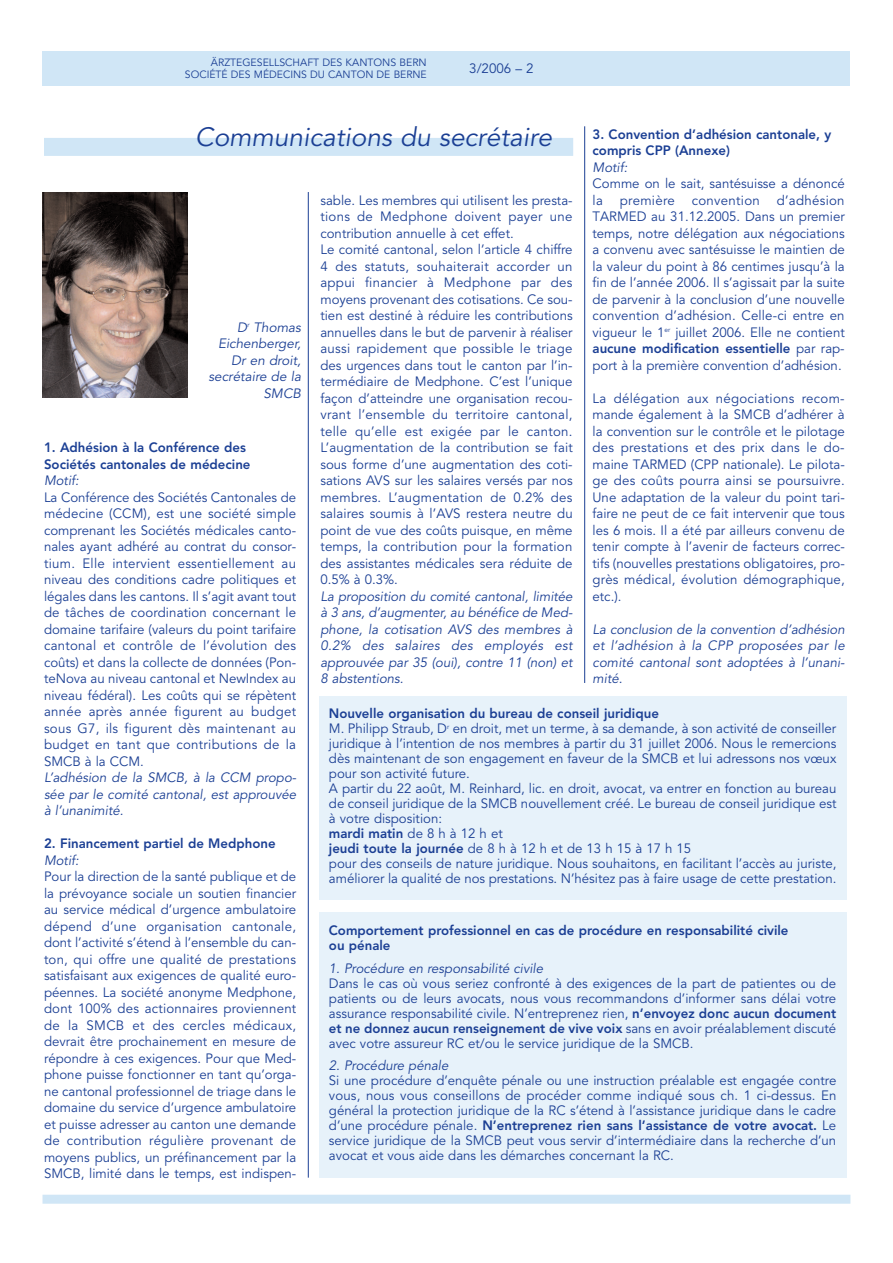
<style>
.page{position:relative;width:893px;height:1263px;background:#fff}
.page>*{position:absolute;margin:0;border:0;box-sizing:border-box;transform-origin:0 0}
.t1{font:italic 26.25px "Avenir";color:#1b3f94}
.t2{font:13.5px/16.5px "Avenir";color:#1b3f94;text-align:justify}
.t3{font:italic 13.5px/16.5px "Avenir";color:#1b3f94;text-align:justify}
.t4{font:800 13.5px/16.5px "Avenir";color:#1b3f94}
.t5{font:13.5px "Avenir";letter-spacing:.02em;color:#1b3f94}
.t6{font:10.5px/12px "Avenir";color:#1b3f94;text-align:right}
.s1{font-weight:800}
</style>
<div class="page">
<div style="left:43px;top:1195px;width:807px;height:9px;background:#d0e6f6"></div>
<div style="left:43px;top:51px;width:807px;height:34px;background:#d0e6f6"></div>
<hr style="left:308px;top:192px;width:1px;height:986px;background:#1b3f94">
<hr style="left:584px;top:126px;width:1px;height:557px;background:#1b3f94">
<div style="left:44px;top:138px;width:529px;height:18px;background:#d0e6f6"></div>
<img style="left:43px;top:193px;width:144px;height:204px">
<div style="left:319px;top:696px;width:527px;height:203px;background:#e7f2fa"></div>
<div style="left:319px;top:912px;width:527px;height:266px;background:#e7f2fa"></div>
<p class="t6" style="left:185px;top:57px;width:243px">ÄRZTEGESELLSCHAFT DES KANTONS BERN<br>SOCIÉTÉ DES MÉDECINS DU CANTON DE BERNE</p>
<p class="t2" style="left:469px;top:61px;width:66px">3/2006 – 2</p>
<h1 class="t1" style="left:195px;top:127px;width:358px">Communications du secrétaire</h1>
<p class="t4" style="left:593px;top:127px;width:240px">3. Convention d’adhésion cantonale, y compris CPP (Annexe)</p>
<p class="t3" style="left:593px;top:160px;width:36px">Motif:</p>
<p class="t2" style="left:593px;top:177px;width:254px">Comme on le sait, santésuisse a dénoncé la</p>
<p class="t2" style="left:320px;top:193px;width:254px;text-align:left">sable. Les membres qui utilisent les presta&shy;tions de Medphone doivent payer une contribution annuelle à cet effet.<br>Le comité cantonal, selon l’article 4 chiffre 4 des statuts, souhaiterait accorder un appui financier à Medphone par des moyens provenant des cotisations. Ce sou&shy;tien est destiné à réduire les contributions annuelles dans le but de parvenir à réaliser aussi rapidement que possible le triage des urgences dans tout le canton par l’in&shy;termédiaire de Medphone. C’est l’unique façon d’atteindre une organisation recou&shy;vrant l’ensemble du territoire cantonal, telle qu’elle est exigée par le canton.<br>L’augmentation de la contribution se fait sous forme d’une augmentation des coti&shy;sations AVS sur les salaires versés par nos membres. L’augmentation de 0.2% des salaires soumis à l’AVS restera neutre du point de vue des coûts puisque, en même temps, la contribution pour la formation des assistantes médicales sera réduite de 0.5% à 0.3%.</p>
<p class="t3" style="left:320px;top:589px;width:254px">La proposition du comité cantonal, limitée à 3 ans, d’augmenter, au bénéfice de Med&shy;phone, la cotisation AVS des membres à 0.2% des salaires des employés est approuvée par 35 (oui), contre 11 (non) et 8 abstentions.</p>
<p class="t2" style="left:593px;top:193px;width:254px;text-indent:184px">d’adhésion TARMED au 31.12.2005. Dans un premier temps, notre délégation aux négociations a convenu avec santésuisse le maintien de la valeur du point à 86 centimes jusqu’à la fin de l’année 2006. Il s’agissait par la suite de parvenir à la conclusion d’une nouvelle convention d’adhésion. Celle-ci entre en vigueur le 1<sup>er</sup> juillet 2006. Elle ne contient <span class="s1">aucune modification essentielle</span> par rap&shy;port à la première convention d’adhésion.</p>
<p class="t2" style="left:593px;top:391px;width:254px">La délégation aux négociations recom&shy;mande également à la SMCB d’adhérer à la convention sur le contrôle et le pilotage des prestations et des prix dans le do&shy;maine TARMED (CPP nationale). Le pilota&shy;ge des coûts pourra ainsi se poursuivre.<br>Une adaptation de la valeur du point tari&shy;faire ne peut de ce fait intervenir que tous les 6 mois. Il a été par ailleurs convenu de tenir compte à l’avenir de facteurs correc&shy;tifs (nouvelles prestations obligatoires, pro&shy;grès médical, évolution démographique, etc.).</p>
<p class="t3" style="left:593px;top:622px;width:254px">La conclusion de la convention d’adhésion et l’adhésion à la CPP proposées par le comité cantonal sont adoptées à l’unani&shy;mité.</p>
<p class="t5" style="left:620px;top:195px;width:56px">première</p>
<p class="t5" style="left:692px;top:195px;width:70px">convention</p>
<p class="t3" style="left:209px;top:320px;width:94px;text-align:right">D<sup>r</sup> Thomas<br>Eichenberger,<br>Dr en droit, secrétaire de la<br>SMCB</p>
<p class="t4" style="left:44px;top:440px;width:208px">1. Adhésion à la Conférence des<br>Sociétés cantonales de médecine</p>
<p class="t3" style="left:44px;top:473px;width:36px">Motif:</p>
<p class="t2" style="left:44px;top:490px;width:254px">La Conférence des Sociétés Cantonales de médecine (CCM), est une société simple comprenant les Sociétés médicales canto&shy;nales ayant adhéré au contrat du consor&shy;tium. Elle intervient essentiellement au niveau des conditions cadre politiques et légales dans les cantons. Il s’agit avant tout de tâches de coordination concernant le domaine tarifaire (valeurs du point tarifaire cantonal et contrôle de l’évolution des coûts) et dans la collecte de données (Pon&shy;teNova au niveau cantonal et NewIndex au niveau fédéral). Les coûts qui se répètent année après année figurent au budget sous G7, ils figurent dès maintenant au budget en tant que contributions de la SMCB à la CCM.</p>
<p class="t3" style="left:44px;top:770px;width:254px">L’adhésion de la SMCB, à la CCM propo&shy;sée par le comité cantonal, est approuvée à l’unanimité.</p>
<p class="t4" style="left:44px;top:836px;width:233px">2. Financement partiel de Medphone</p>
<p class="t3" style="left:44px;top:853px;width:36px">Motif:</p>
<p class="t2" style="left:44px;top:869px;width:254px">Pour la direction de la santé publique et de la prévoyance sociale un soutien financier au service médical d’urgence ambulatoire dépend d’une organisation cantonale, dont l’activité s’étend à l’ensemble du can&shy;ton, qui offre une qualité de prestations satisfaisant aux exigences de qualité euro&shy;péennes. La société anonyme Medphone, dont 100% des actionnaires proviennent de la SMCB et des cercles médicaux, devrait être prochainement en mesure de répondre à ces exigences. Pour que Med&shy;phone puisse fonctionner en tant qu’orga&shy;ne cantonal professionnel de triage dans le domaine du service d’urgence ambulatoire et puisse adresser au canton une demande de contribution régulière provenant de moyens publics, un préfinancement par la SMCB, limité dans le temps, est indispen-</p>
<p class="t2" style="left:329px;top:707px;width:509px;line-height:15px;text-align:left"><span class="s1">Nouvelle organisation du bureau de conseil juridique<br></span>M. Philipp Straub, D<sup>r</sup> en droit, met un terme, à sa demande, à son activité de conseiller juridique à l’intention de nos membres à partir du 31 juillet 2006. Nous le remercions dès maintenant de son engagement en faveur de la SMCB et lui adressons nos vœux pour son activité future.<br>A partir du 22 août, M. Reinhard, lic. en droit, avocat, va entrer en fonction au bureau de conseil juridique de la SMCB nouvellement créé. Le bureau de conseil juridique est à votre disposition:<br><span class="s1">mardi matin</span> de 8 h à 12 h et<br><span class="s1">jeudi toute la journée</span> de 8 h à 12 h et de 13 h 15 à 17 h 15<br>pour des conseils de nature juridique. Nous souhaitons, en facilitant l’accès au juriste, améliorer la qualité de nos prestations. N’hésitez pas à faire usage de cette prestation.</p>
<p class="t4" style="left:329px;top:924px;width:461px;line-height:15px">Comportement professionnel en cas de procédure en responsabilité civile ou pénale</p>
<p class="t3" style="left:329px;top:961px;width:216px">1. Procédure en responsabilité civile</p>
<p class="t2" style="left:329px;top:977px;width:509px;line-height:15px">Dans le cas où vous seriez confronté à des exigences de la part de patientes ou de patients ou de leurs avocats, nous vous recommandons d’informer sans délai votre assurance responsabilité civile. N’entreprenez rien, <span class="s1">n’envoyez donc aucun document et ne donnez aucun renseignement de vive voix</span> sans en avoir préalablement discuté avec votre assureur RC et/ou le service juridique de la SMCB.</p>
<p class="t3" style="left:329px;top:1058px;width:121px">2. Procédure pénale</p>
<p class="t2" style="left:329px;top:1074px;width:509px;line-height:15px">Si une procédure d’enquête pénale ou une instruction préalable est engagée contre vous, nous vous conseillons de procéder comme indiqué sous ch. 1 ci-dessus. En général la protection juridique de la RC s’étend à l’assistance juridique dans le cadre d’une procédure pénale. <span class="s1">N’entreprenez rien sans l’assistance de votre avocat.</span> Le service juridique de la SMCB peut vous servir d’intermédiaire dans la recherche d’un avocat et vous aide dans les démarches concernant la RC.</p>
</div>
